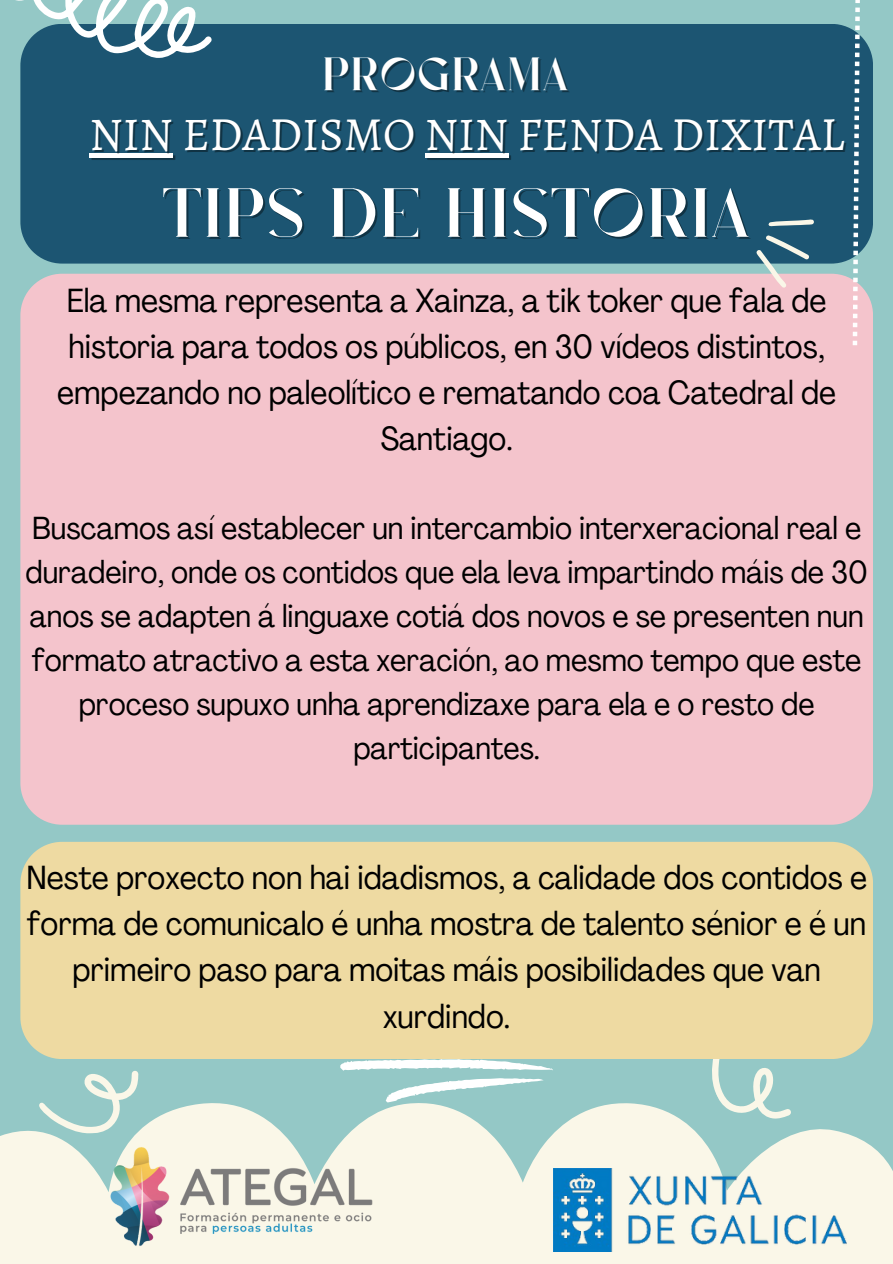
<style>
.page{position:relative;width:893px;height:1264px;background:#fff}
.page>*{position:absolute;margin:0;border:0;box-sizing:border-box;transform-origin:0 0}
.t1{font:69px "Peckish";color:#fff}
.t2{font:46.5px "Sahitya";color:#fff}
.t3{font:46.5px "Peckish";color:#fff}
.t4{font:condensed 33px/46.2px "Agrandir";color:#000;text-align:center}
.t5{font:condensed 31.5px/43.8px "Agrandir";color:#000;text-align:center}
.s1{color:rgb(0 0 0/.4)}
</style>
<div class="page">
<img style="left:0;top:0;width:892px;height:1263px">
<div style="left:89px;top:153px;width:84px;height:5px;background:#fff"></div>
<div style="left:424px;top:153px;width:84px;height:5px;background:#fff"></div>
<svg style="left:852px;top:0;width:8px;height:345px"></svg>
<svg style="left:744px;top:201px;width:83px;height:92px;background:#658496"></svg>
<svg style="left:340px;top:1059px;width:213px;height:11px"></svg>
<svg style="left:385px;top:1078px;width:158px;height:24px"></svg>
<h1 class="t3" style="left:321px;top:50px;width:249px">PROGRAMA</h1>
<p class="t2" style="left:91px;top:98px;width:754px"><span class="s1">NIN</span> EDADISMO <span class="s1">NIN</span> FENDA DIXITAL</p>
<p class="t1" style="left:162px;top:177px;width:589px">TIPS DE HISTORIA</p>
<p class="t4" style="left:57px;top:280px;width:780px">Ela mesma representa a Xainza, a tik toker que fala de historia para todos os públicos, en 30 vídeos distintos, empezando no paleolítico e rematando coa Catedral de Santiago.</p>
<p class="t5" style="left:25px;top:509px;width:843px">Buscamos así establecer un intercambio interxeracional real e duradeiro, onde os contidos que ela leva impartindo máis de 30 anos se adapten á linguaxe cotiá dos novos e se presenten nun formato atractivo a esta xeración, ao mesmo tempo que este proceso supuxo unha aprendizaxe para ela e o resto de participantes.</p>
<p class="t4" style="left:26px;top:857px;width:842px">Neste proxecto non hai idadismos, a calidade dos contidos e forma de comunicalo é unha mostra de talento sénior e é un primeiro paso para moitas máis posibilidades que van xurdindo.</p>
</div>
